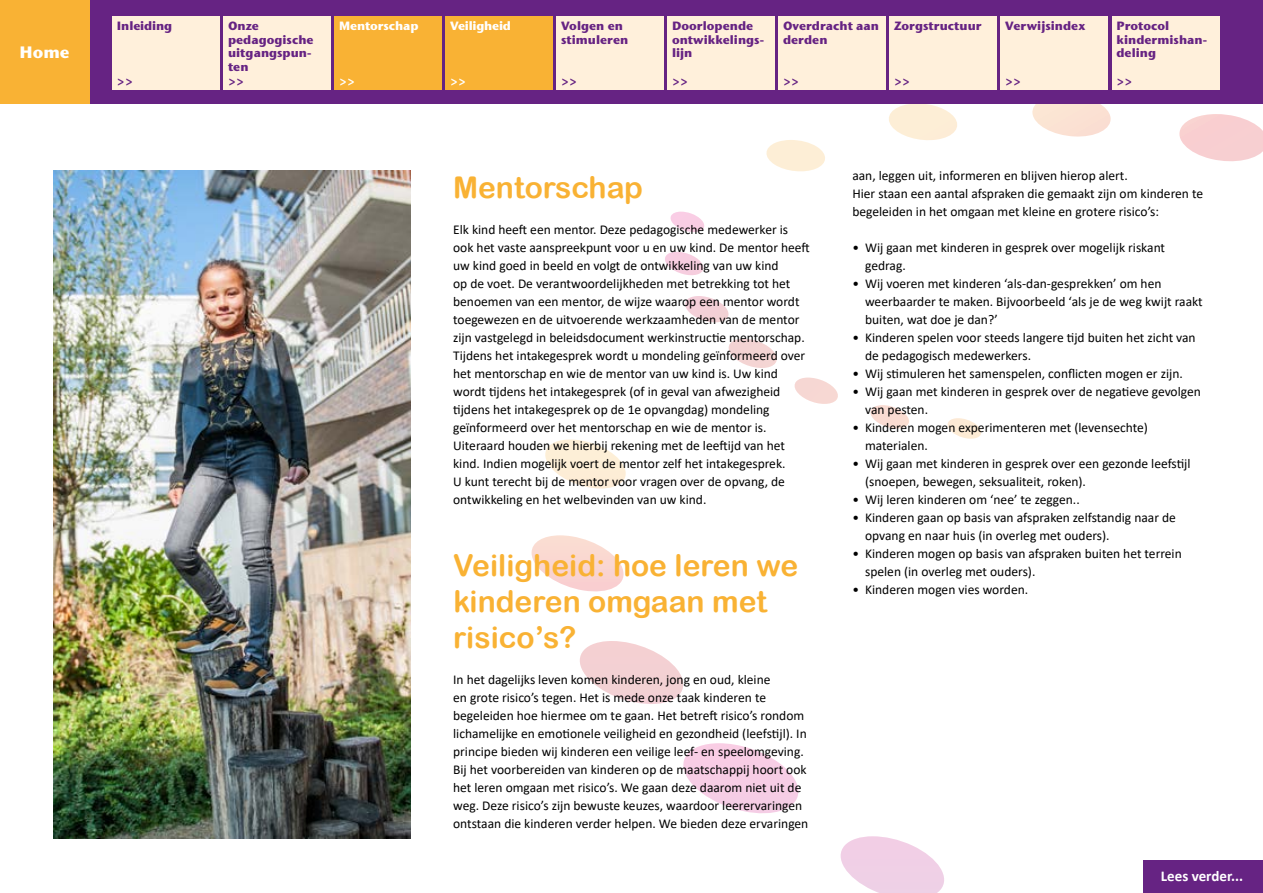
<style>
.page{position:relative;width:1263px;height:893px;background:#fff}
.page>*{position:absolute;margin:0;border:0;box-sizing:border-box;transform-origin:0 0}
.t1{font:30px/36px "Arial Rounded MT Bold";color:#f9b234}
.t2{font:700 16.5px "Stone Sans ITC Std";color:#fff}
.t3{font:700 15px "Calibri";color:#fff}
.t4{font:13.5px/18px "Calibri";color:#000}
.t5{font:700 12px/13.6px "Stone Sans ITC Std";color:#662383}
.t6{font:700 12px "Stone Sans ITC Std";letter-spacing:-.02em;color:#fff}
</style>
<div class="page">
<svg style="left:665px;top:212px;width:316px;height:227px"></svg>
<svg style="left:763px;top:104px;width:500px;height:330px"></svg>
<svg style="left:531px;top:439px;width:613px;height:454px"></svg>
<div style="left:0;top:0;width:1263px;height:104px;background:#662383"></div>
<div style="left:0;top:0;width:89px;height:104px;background:#f9b234"></div>
<img style="left:53px;top:170px;width:358px;height:669px">
<div style="left:113px;top:16px;width:107px;height:74px;background:#fff0db"></div>
<div style="left:224px;top:16px;width:107px;height:74px;background:#fff0db"></div>
<div style="left:557px;top:16px;width:107px;height:74px;background:#fff0db"></div>
<div style="left:446px;top:16px;width:107px;height:74px;background:#f9b234"></div>
<div style="left:335px;top:16px;width:107px;height:74px;background:#f9b234"></div>
<div style="left:668px;top:16px;width:107px;height:74px;background:#fff0db"></div>
<div style="left:779px;top:16px;width:107px;height:74px;background:#fff0db"></div>
<div style="left:890px;top:16px;width:107px;height:74px;background:#fff0db"></div>
<div style="left:1001px;top:16px;width:107px;height:74px;background:#fff0db"></div>
<div style="left:1112px;top:16px;width:107px;height:74px;background:#fff0db"></div>
<div style="left:1144px;top:860px;width:119px;height:33px;background:#662383"></div>
<p class="t2" style="left:20px;top:41px;width:52px">Home</p>
<p class="t5" style="left:117px;top:19px;width:57px">Inleiding</p>
<p class="t5" style="left:117px;top:73px;width:18px">&gt;&gt;</p>
<p class="t6" style="left:450px;top:18px;width:62px">Veiligheid</p>
<p class="t5" style="left:228px;top:19px;width:87px">Onze pedagogische uitgangspun&shy;ten<br>&gt;&gt;</p>
<p class="t5" style="left:561px;top:19px;width:69px">Volgen en stimuleren</p>
<p class="t6" style="left:339px;top:18px;width:81px">Mentorschap</p>
<p class="t6" style="left:339px;top:73px;width:18px">&gt;&gt;</p>
<p class="t6" style="left:450px;top:73px;width:18px">&gt;&gt;</p>
<p class="t5" style="left:561px;top:73px;width:18px">&gt;&gt;</p>
<p class="t5" style="left:672px;top:19px;width:93px">Doorlopende ontwikkelings&shy;lijn</p>
<p class="t5" style="left:672px;top:73px;width:18px">&gt;&gt;</p>
<p class="t5" style="left:783px;top:19px;width:98px">Overdracht aan derden</p>
<p class="t5" style="left:783px;top:73px;width:18px">&gt;&gt;</p>
<p class="t5" style="left:894px;top:19px;width:89px">Zorgstructuur</p>
<p class="t5" style="left:894px;top:73px;width:18px">&gt;&gt;</p>
<p class="t5" style="left:1005px;top:19px;width:82px">Verwijsindex</p>
<p class="t5" style="left:1005px;top:73px;width:18px">&gt;&gt;</p>
<p class="t5" style="left:1116px;top:19px;width:92px">Protocol kindermishan&shy;deling</p>
<p class="t5" style="left:1116px;top:73px;width:18px">&gt;&gt;</p>
<h1 class="t1" style="left:453px;top:169px;width:191px">Mentorschap</h1>
<p class="t4" style="left:453px;top:220px;width:358px">Elk kind heeft een mentor. Deze pedagogische medewerker is ook het vaste aanspreekpunt voor u en uw kind. De mentor heeft uw kind goed in beeld en volgt de ontwikkeling van uw kind<br>op de voet. De verantwoordelijkheden met betrekking tot het benoemen van een mentor, de wijze waarop een mentor wordt toegewezen en de uitvoerende werkzaamheden van de mentor zijn vastgelegd in beleidsdocument werkinstructie mentorschap.<br>Tijdens het intakegesprek wordt u mondeling geïnformeerd over het mentorschap en wie de mentor van uw kind is. Uw kind wordt tijdens het intakegesprek (of in geval van afwezigheid tijdens het intakegesprek op de 1e opvangdag) mondeling geïnformeerd over het mentorschap en wie de mentor is.<br>Uiteraard houden we hierbij rekening met de leeftijd van het kind. Indien mogelijk voert de mentor zelf het intakegesprek.<br>U kunt terecht bij de mentor voor vragen over de opvang, de ontwikkeling en het welbevinden van uw kind.</p>
<h1 class="t1" style="left:453px;top:547px;width:347px">Veiligheid: hoe leren we kinderen omgaan met risico’s?</h1>
<p class="t4" style="left:453px;top:670px;width:357px">In het dagelijks leven komen kinderen, jong en oud, kleine<br>en grote risico’s tegen. Het is mede onze taak kinderen te begeleiden hoe hiermee om te gaan. Het betreft risico’s rondom lichamelijke en emotionele veiligheid en gezondheid (leefstijl). In principe bieden wij kinderen een veilige leef- en speelomgeving.<br>Bij het voorbereiden van kinderen op de maatschappij hoort ook het leren omgaan met risico’s. We gaan deze daarom niet uit de weg. Deze risico’s zijn bewuste keuzes, waardoor leerervaringen ontstaan die kinderen verder helpen. We bieden deze ervaringen</p>
<p class="t4" style="left:852px;top:166px;width:352px">aan, leggen uit, informeren en blijven hierop alert.<br>Hier staan een aantal afspraken die gemaakt zijn om kinderen te begeleiden in het omgaan met kleine en grotere risico’s:</p>
<p class="t4" style="left:865px;top:238px;width:302px;text-indent:-13px">• Wij gaan met kinderen in gesprek over mogelijk riskant gedrag.</p>
<p class="t4" style="left:865px;top:274px;width:339px;text-indent:-13px">• Wij voeren met kinderen ‘als-dan-gesprekken’ om hen weerbaarder te maken. Bijvoorbeeld ‘als je de weg kwijt raakt buiten, wat doe je dan?’</p>
<p class="t4" style="left:865px;top:328px;width:332px;text-indent:-13px">• Kinderen spelen voor steeds langere tijd buiten het zicht van de pedagogisch medewerkers.</p>
<p class="t4" style="left:852px;top:364px;width:332px">• Wij stimuleren het samenspelen, conflicten mogen er zijn.</p>
<p class="t4" style="left:865px;top:382px;width:337px;text-indent:-13px">• Wij gaan met kinderen in gesprek over de negatieve gevolgen van pesten.</p>
<p class="t4" style="left:865px;top:418px;width:284px;text-indent:-13px">• Kinderen mogen experimenteren met (levensechte) materialen.</p>
<p class="t4" style="left:865px;top:454px;width:327px;text-indent:-13px">• Wij gaan met kinderen in gesprek over een gezonde leefstijl (snoepen, bewegen, seksualiteit, roken).</p>
<p class="t4" style="left:852px;top:490px;width:229px">• Wij leren kinderen om ‘nee’ te zeggen..</p>
<p class="t4" style="left:865px;top:508px;width:312px;text-indent:-13px">• Kinderen gaan op basis van afspraken zelfstandig naar de opvang en naar huis (in overleg met ouders).</p>
<p class="t4" style="left:865px;top:544px;width:318px;text-indent:-13px">• Kinderen mogen op basis van afspraken buiten het terrein spelen (in overleg met ouders).</p>
<p class="t4" style="left:852px;top:580px;width:177px">• Kinderen mogen vies worden.</p>
<p class="t3" style="left:1161px;top:865px;width:84px">Lees verder...</p>
</div>
